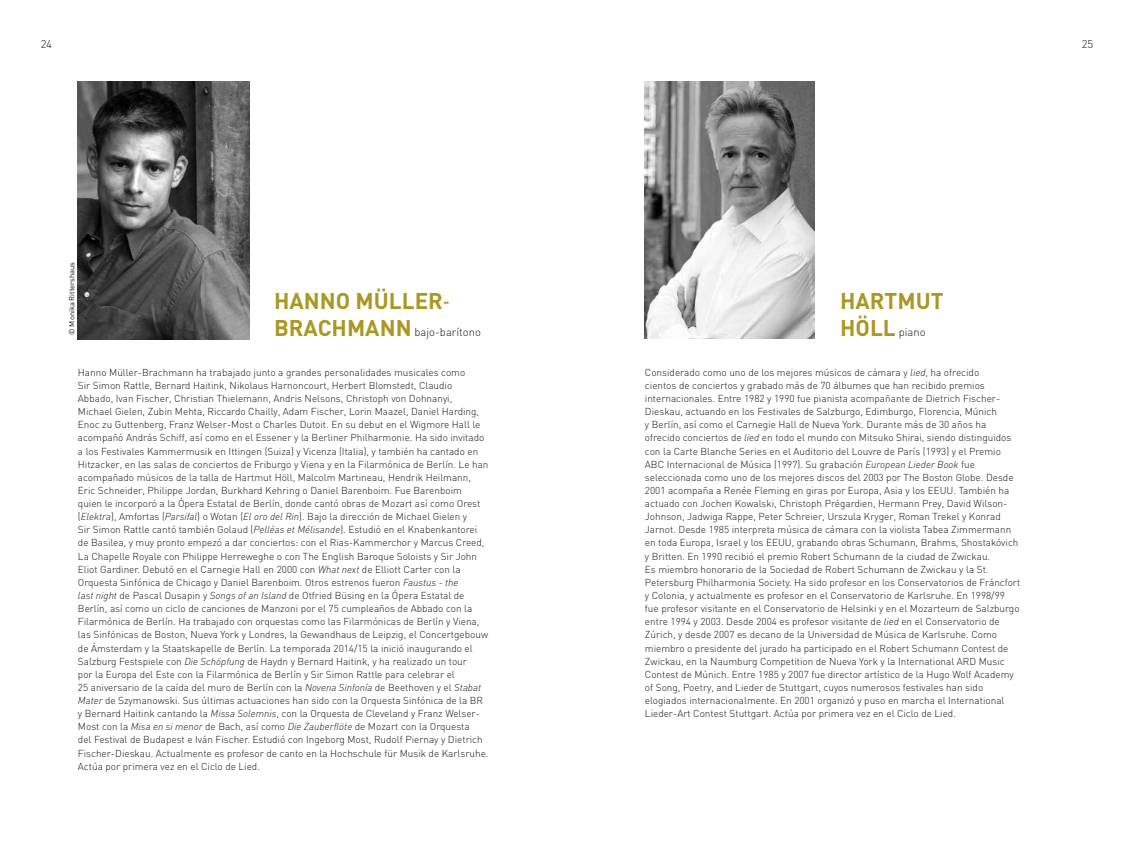
<style>
.page{position:relative;width:1134px;height:851px;background:#fff}
.page>*{position:absolute;margin:0;border:0;box-sizing:border-box;transform-origin:0 0}
.t1{font:700 22.5px "DIN";color:#aa9823}
.t2{font:300 11.25px "DIN";color:#151616}
.t3{font:300 10px/13.1px "DIN";color:#151616}
.t4{font:7.5px "DIN";color:#151616}
.s1{font-size:15px}
.s2{font-weight:700;font-size:22.5px;color:#aa9823}
.s3{font-style:italic}
</style>
<div class="page">
<img style="left:644px;top:81px;width:171px;height:257px">
<img style="left:78px;top:81px;width:171px;height:258px">
<p class="t2" style="left:41px;top:37px;width:13px">24</p>
<p class="t2" style="left:1082px;top:37px;width:13px">25</p>
<p class="t4" style="left:67px;top:335px;width:75px;rotate:-90deg">© Monika Rittershaus</p>
<h1 class="t1" style="left:274px;top:286px;width:177px">HANNO MÜLLER<span class="s1">-</span></h1>
<p class="t2" style="left:274px;top:325px;width:208px"><span class="s2">BRACHMANN</span> bajo-barítono</p>
<p class="t3" style="left:78px;top:365px;width:412px">Hanno M üller-Brachmann ha trabajado junto a grandes personalidades musicales como<br>Sir Simon Rattle, Bernard Haitink, N ikolaus Harnoncourt, Herbert Blomstedt, Claudio Abbado, Ivan Fischer, Christian Thielemann, Andris Nelsons, Christoph von Dohnanyi,<br>M ichael Gielen, Zubin Mehta, Riccardo Chailly, Adam Fischer, Lorin Maazel, Daniel Harding, Enoc zu Guttenberg, Franz Welser-Most o Charles Dutoit. En su debut en el Wigmore Hall le acompañó András Schiff, así como en el Essener y la Berliner Philharmonie. Ha sido invitado a los Festivales Kammermusik en Ittingen (Suiza) y Vicenza (Italia), y también ha cantado en Hitzacker, en las salas de conciertos de Friburgo y Viena y en la Filarmónica de Berlín. Le han acompañado músicos de la talla de Hartmut Höll, Malcolm Martineau, Hendrik Heilmann, Eric Schneider, Philippe Jordan, Burkhard Kehring o Daniel Barenboim. Fue Barenboim quien le incorporó a la Ó pera Estatal de Berlín, donde cantó obras de M ozart así como Orest (<span class="s3">Elektra</span>), Amfortas (<span class="s3">Parsifal</span>) o Wotan (<span class="s3">El oro del Rin</span>). Bajo la dirección de M ichael Gielen y<br>Sir Simon Rattle cantó también Golaud (<span class="s3">Pelléas et Mélisande</span>). Estudió en el Knabenkantorei de Basilea, y muy pronto empezó a dar conciertos: con el Rias-Kammerchor y Marcus Creed, La Chapelle Royale con Philippe Herreweghe o con The English Baroque Soloists y Sir John Eliot Gardiner. Debutó en el Carnegie Hall en 2000 con <span class="s3">What next</span> de Elliott Carter con la Orquesta Sinfónica de Chicago y Daniel Barenboim. Otros estrenos fueron <span class="s3">Faustus - the<br>last night</span> de Pascal Dusapin y <span class="s3">Songs of an Island</span> de Otfried Büsing en la Ó pera Estatal de Berlín, así como un ciclo de canciones de Manzoni por el 75 cumpleaños de Abbado con la Filarmónica de Berlín. Ha trabajado con orquestas como las Filarmónicas de Berlín y Viena, las Sinfónicas de Boston, N ueva York y Londres, la Gewandhaus de Leipzig, el Concertgebouw de Ámsterdam y la Staatskapelle de Berlín. La temporada 2014/15 la inició inaugurando el Salzburg Festspiele con <span class="s3">Die Schöpfung</span> de Haydn y Bernard Haitink, y ha realizado un tour<br>por la Europa del Este con la Filarmónica de Berlín y Sir Simon Rattle para celebrar el<br>25 aniversario de la caída del muro de Berlín con la <span class="s3">Novena Sinfonía</span> de Beethoven y el <span class="s3">Stabat Mater</span> de Szymanowski. Sus últimas actuaciones han sido con la Orquesta Sinfónica de la BR y Bernard Haitink cantando la <span class="s3">Missa Solemnis</span>, con la Orquesta de Cleveland y Franz Welser-<br>M ost con la <span class="s3">Misa en si menor</span> de Bach, así como <span class="s3">Die Zauberflöte</span> de M ozart con la Orquesta<br>del Festival de Budapest e Iván Fischer. Estudió con Ingeborg Most, Rudolf Piernay y Dietrich Fischer-Dieskau. Actualmente es profesor de canto en la Hochschule für M usik de Karlsruhe.<br>Actúa por primera vez en el Ciclo de Lied.</p>
<h1 class="t1" style="left:840px;top:286px;width:105px">HARTMUT</h1>
<p class="t2" style="left:840px;top:325px;width:87px"><span class="s2">HÖLL</span> piano</p>
<p class="t3" style="left:645px;top:365px;width:377px">Considerado como uno de los mejores músicos de cámara y <span class="s3">lied</span>, ha ofrecido<br>cientos de conciertos y grabado más de 70 álbumes que han recibido premios internacionales. Entre 1982 y 1990 fue pianista acompañante de Dietrich Fischer-Dieskau, actuando en los Festivales de Salzburgo, Edimburgo, Florencia, M únich<br>y Berlín, así como el Carnegie Hall de N ueva York. Durante más de 30 años ha ofrecido conciertos de <span class="s3">lied</span> en todo el mundo con M itsuko Shirai, siendo distinguidos con la Carte Blanche Series en el Auditorio del Louvre de París (1993) y el Premio ABC Internacional de M úsica (1997). Su grabación <span class="s3">European Lieder Book</span> fue seleccionada como uno de los mejores discos del 2003 por The Boston Globe. Desde 2001 acompaña a Renée Fleming en giras por Europa, Asia y los EEUU . También ha actuado con Jochen Kowalski, Christoph Prégardien, Hermann Prey, David Wilson-Johnson, Jadwiga Rappe, Peter Schreier, U rszula Kryger, Roman Trekel y Konrad Jarnot. Desde 1985 interpreta música de cámara con la violista Tabea Zimmermann en toda Europa, Israel y los EEUU , grabando obras Schumann, Brahms, Shostakóvich y Britten. En 1990 recibió el premio Robert Schumann de la ciudad de Zwickau.<br>Es miembro honorario de la Sociedad de Robert Schumann de Zwickau y la St.<br>Petersburg Philharmonia Society. Ha sido profesor en los Conservatorios de Fráncfort y Colonia, y actualmente es profesor en el Conservatorio de Karlsruhe. En 1998/99 fue profesor visitante en el Conservatorio de Helsinki y en el M ozarteum de Salzburgo entre 1994 y 2003. Desde 2004 es profesor visitante de <span class="s3">lied</span> en el Conservatorio de Zúrich, y desde 2007 es decano de la U niversidad de M úsica de Karlsruhe. Como miembro o presidente del jurado ha participado en el Robert Schumann Contest de Zwickau, en la Naumburg Competition de N ueva York y la International ARD M usic Contest de M únich. Entre 1985 y 2007 fue director artístico de la Hugo Wolf Academy of Song, Poetry, and Lieder de Stuttgart, cuyos numerosos festivales han sido elogiados internacionalmente. En 2001 organizó y puso en marcha el International Lieder-Art Contest Stuttgart. Actúa por primera vez en el Ciclo de Lied.</p>
</div>
